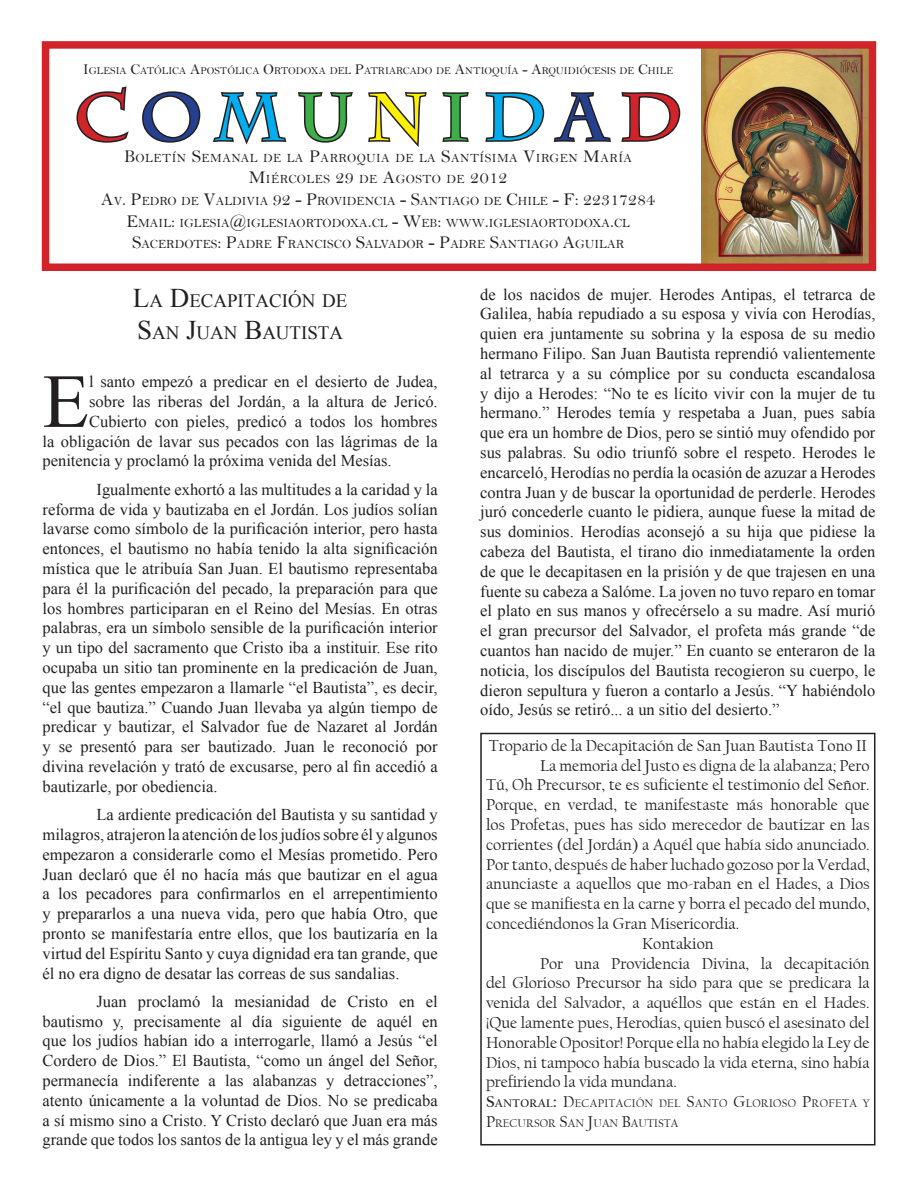
<style>
.page{position:relative;width:918px;height:1188px;background:#fff}
.page>*{position:absolute;margin:0;border:0;box-sizing:border-box;transform-origin:0 0}
.t1{font:76.35px "Times New Roman";color:#231f20}
.t2{font:700 66px "Charlemagne Std";letter-spacing:.205em;color:#d1232a}
.t3{font:18.9px "Times New Roman";color:#231f20}
.t4{font:16.5px/19.8px "Times New Roman";color:#231f20;text-align:justify}
.t5{font:16.5px/19.8px "Californian FB";color:#231f20;text-align:justify}
.t6{font:12.6px "Bell";color:#231f20}
.t7{font:12.6px "Bell";letter-spacing:.035em;color:#231f20}
._2{font:11.55px/19.8px "Californian FB";letter-spacing:.025em;color:#231f20}
.t8{font:10.5px "Bell";color:#231f20}
.s1{font-size:15px}
.s2{color:#25408f}
.s3{color:#00aeef}
.s4{color:#3fae49}
.s5{color:#fff101}
.s6{font-size:18px}
.s7{font-size:27px}
.s8{font-weight:700;font-size:16.5px}
.s9{font-weight:700}
.s10{font-size:16.5px}
</style>
<div class="page">
<img style="left:702px;top:50px;width:165px;height:212px">
<svg style="left:76px;top:86px;width:53px;height:57px"></svg>
<svg style="left:142px;top:91px;width:59px;height:52px"></svg>
<svg style="left:212px;top:92px;width:75px;height:53px"></svg>
<svg style="left:298px;top:92px;width:55px;height:51px"></svg>
<svg style="left:368px;top:91px;width:59px;height:56px"></svg>
<svg style="left:442px;top:92px;width:27px;height:50px"></svg>
<svg style="left:485px;top:92px;width:60px;height:50px"></svg>
<svg style="left:553px;top:92px;width:58px;height:50px"></svg>
<svg style="left:621px;top:92px;width:60px;height:50px"></svg>
<div style="left:42px;top:41px;width:834px;height:230px;border:8px solid #d1232a"></div>
<div style="left:480px;top:733px;width:395px;height:412px;border:2px solid #231f20"></div>
<p class="t8" style="left:83px;top:65px;width:592px"><span class="s1">I</span>GLESIA <span class="s1">C</span>ATÓLICA <span class="s1">A</span>POSTÓLICA <span class="s1">O</span>RTODOXA DEL <span class="s1">P</span>ATRIARCADO DE <span class="s1">A</span>NTIOQUÍA <span class="s1">- A</span>RQUIDIÓCESIS DE <span class="s1">C</span>HILE</p>
<p class="t2" style="left:74px;top:79px;width:609px">C<span class="s2">O</span><span class="s3">M</span><span class="s4">U</span><span class="s5">N</span><span class="s4">I</span><span class="s3">D</span><span class="s2">A</span>D</p>
<p class="t7" style="left:124px;top:150px;width:510px"><span class="s6">B</span>OLETÍN <span class="s6">S</span>EMANAL DE LA <span class="s6">P</span>ARROQUIA DE LA <span class="s6">S</span>ANTÍSIMA <span class="s6">V</span>IRGEN <span class="s6">M</span>ARÍA</p>
<p class="t7" style="left:249px;top:172px;width:260px"><span class="s6">M</span>IÉRCOLES <span class="s6">29</span> DE <span class="s6">A</span>GOSTO DE <span class="s6">2012</span></p>
<p class="t6" style="left:101px;top:193px;width:555px"><span class="s6">A</span>V<span class="s6">. P</span>EDRO DE <span class="s6">V</span>ALDIVIA <span class="s6">92 - P</span>ROVIDENCIA <span class="s6">- S</span>ANTIAGO DE <span class="s6">C</span>HILE <span class="s6">- F: 22317284</span></p>
<p class="t6" style="left:126px;top:215px;width:334px"><span class="s6">E</span>MAIL<span class="s6">:</span> IGLESIA<span class="s6">@</span>IGLESIAORTODOXA<span class="s6">.</span>CL <span class="s6">- W</span>EB<span class="s6">:</span> WWW</p>
<p class="t6" style="left:485px;top:215px;width:147px"><span class="s6">.</span>IGLESIAORTODOXA<span class="s6">.</span>CL</p>
<p class="t6" style="left:132px;top:237px;width:494px"><span class="s6">S</span>ACERDOTES<span class="s6">: P</span>ADRE <span class="s6">F</span>RANCI SCO <span class="s6">S</span>ALVADOR <span class="s6">- P</span>ADRE <span class="s6">S</span>ANTIAGO <span class="s6">A</span>GUILAR</p>
<p class="t3" style="left:133px;top:288px;width:216px"><span class="s7">L</span>A <span class="s7">D</span>ECAPITACIÓN DE</p>
<p class="t3" style="left:137px;top:320px;width:208px"><span class="s7">S</span>AN <span class="s7">J</span>UAN <span class="s7">B</span>AUTISTA</p>
<p class="t1" style="left:43px;top:350px;width:48px">E</p>
<p class="t4" style="left:89px;top:372px;width:350px">l santo empezó a predicar en el desierto de Judea,</p>
<p class="t4" style="left:89px;top:391px;width:350px">sobre las riberas del Jordán, a la altura de Jericó.</p>
<p class="t4" style="left:89px;top:411px;width:350px">Cubierto con pieles, predicó a todos los hombres</p>
<p class="t4" style="left:43px;top:431px;width:397px">la obligación de lavar sus pecados con las lágrimas de la</p>
<p class="t4" style="left:43px;top:451px;width:351px">penitencia y proclamó la próxima venida del Mesías.</p>
<p class="t4" style="left:43px;top:479px;width:397px;text-indent:54px">Igualmente exhortó a las multitudes a la caridad y la reforma de vida y bautizaba en el Jordán. Los judíos solían lavarse como símbolo de la purificación interior, pero hasta entonces, el bautismo no había tenido la alta significación mística que le atribuía San Juan. El bautismo representaba para él la purificación del pecado, la preparación para que los hombres participaran en el Reino del Mesías. En otras palabras, era un símbolo sensible de la purificación interior y un tipo del sacramento que Cristo iba a instituir. Ese rito ocupaba un sitio tan prominente en la predicación de Juan, que las gentes empezaron a llamarle “el Bautista”, es decir, “el que bautiza.” Cuando Juan llevaba ya algún tiempo de predicar y bautizar, el Salvador fue de Nazaret al Jordán y se presentó para ser bautizado. Juan le reconoció por divina revelación y trató de excusarse, pero al fin accedió a bautizarle, por obediencia.</p>
<p class="t4" style="left:43px;top:804px;width:397px;text-indent:54px">La ardiente predicación del Bautista y su santidad y milagros, atrajeron la atención de los judíos sobre él y algunos empezaron a considerarle como el Mesías prometido. Pero Juan declaró que él no hacía más que bautizar en el agua a los pecadores para confirmarlos en el arrepentimiento y prepararlos a una nueva vida, pero que había Otro, que pronto se manifestaría entre ellos, que los bautizaría en la virtud del Espíritu Santo y cuya dignidad era tan grande, que él no era digno de desatar las correas de sus sandalias.</p>
<p class="t4" style="left:43px;top:991px;width:397px;text-indent:54px">Juan proclamó la mesianidad de Cristo en el bautismo y, precisamente al día siguiente de aquél en que los judíos habían ido a interrogarle, llamó a Jesús “el Cordero de Dios.” El Bautista, “como un ángel del Señor, permanecía indiferente a las alabanzas y detracciones”, atento únicamente a la voluntad de Dios. No se predicaba a sí mismo sino a Cristo. Y Cristo declaró que Juan era más grande que todos los santos de la antigua ley y el más grande</p>
<p class="t4" style="left:480px;top:284px;width:397px">de los nacidos de mujer. Herodes Antipas, el tetrarca de Galilea, había repudiado a su esposa y vivía con Herodías, quien era juntamente su sobrina y la esposa de su medio hermano Filipo. San Juan Bautista reprendió valientemente al tetrarca y a su cómplice por su conducta escandalosa y dijo a Herodes: “No te es lícito vivir con la mujer de tu hermano.” Herodes temía y respetaba a Juan, pues sabía que era un hombre de Dios, pero se sintió muy ofendido por sus palabras. Su odio triunfó sobre el respeto. Herodes le encarceló, Herodías no perdía la ocasión de azuzar a Herodes contra Juan y de buscar la oportunidad de perderle. Herodes juró concederle cuanto le pidiera, aunque fuese la mitad de sus dominios. Herodías aconsejó a su hija que pidiese la cabeza del Bautista, el tirano dio inmediatamente la orden de que le decapitasen en la prisión y de que trajesen en una fuente su cabeza a Salóme. La joven no tuvo reparo en tomar el plato en sus manos y ofrecérselo a su madre. Así murió el gran precursor del Salvador, el profeta más grande “de cuantos han nacido de mujer.” En cuanto se enteraron de la noticia, los discípulos del Bautista recogieron su cuerpo, le dieron sepultura y fueron a contarlo a Jesús. “Y habiéndolo oído, Jesús se retiró... a un sitio del desierto.”</p>
<p class="t5" style="left:489px;top:736px;width:380px">Tropario de la Decapitación de San Juan Bautista Tono II</p>
<p class="t5" style="left:486px;top:756px;width:385px;text-indent:54px">La memoria del Justo es digna de la alabanza; Pero Tú, Oh Precursor, te es suficiente el testimonio del Señor.<br>Porque, en verdad, te manifestaste más honorable que los Profetas, pues has sido merecedor de bautizar en las corrientes (del Jordán) a Aquél que había sido anunciado.<br>Por tanto, después de haber luchado gozoso por la Verdad, anunciaste a aquellos que mo-raban en el Hades, a Dios que se manifiesta en la carne y borra el pecado del mundo, concediéndonos la Gran Misericordia.</p>
<p class="t5" style="left:642px;top:934px;width:73px">Kontakion</p>
<p class="t5" style="left:486px;top:954px;width:385px;text-indent:54px">Por una Providencia Divina, la decapitación del Glorioso Precursor ha sido para que se predicara la venida del Salvador, a aquéllos que están en el Hades. ¡Que lamente pues, Herodías, quien buscó el asesinato del Honorable Opositor! Porque ella no había elegido la Ley de Dios, ni tampoco había buscado la vida eterna, sino había prefiriendo la vida mundana.</p>
<p class="_2" style="left:486px;top:1094px;width:385px"><span class="s8">S</span><span class="s9">ANTORAL</span><span class="s8">:</span> <span class="s10">D</span>ECAPITACIÓN DEL <span class="s10">S</span>ANTO <span class="s10">G</span>LORIOSO <span class="s10">P</span>ROFETA Y<br><span class="s10">P</span>RECURSOR <span class="s10">S</span>AN <span class="s10">J</span>UAN <span class="s10">B</span>AUTISTA</p>
</div>
